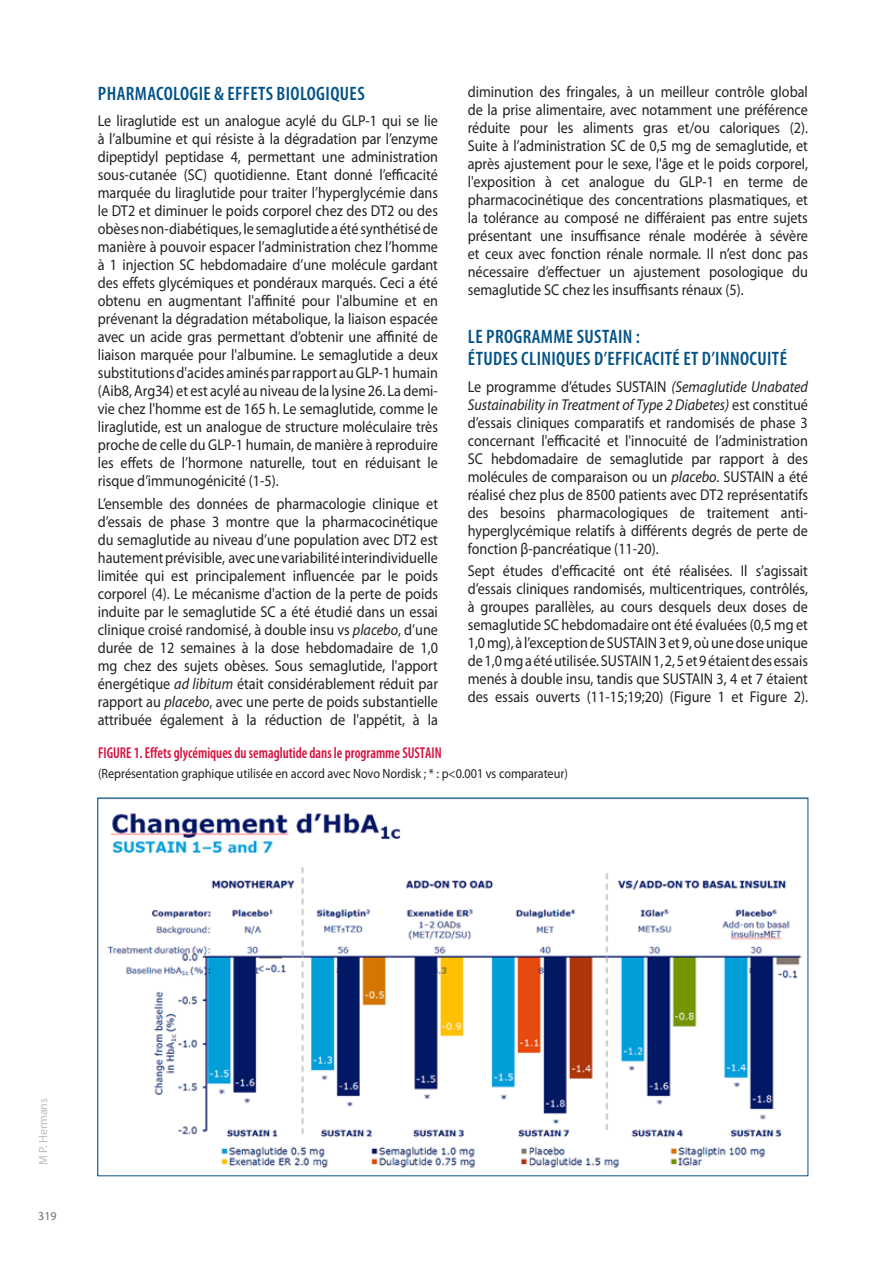
<style>
.page{position:relative;width:893px;height:1263px;background:#fff}
.page>*{position:absolute;margin:0;border:0;box-sizing:border-box;transform-origin:0 0}
.t1{font:600 condensed 19.5px/22.5px "Myriad Pro";letter-spacing:.02em;color:#005286}
.t2{font:15.75px/18px "Myriad Pro";color:#212121;text-align:justify;scale:.9 1}
.t3{font:600 condensed 15.75px "Myriad Pro";color:#d60d3d;scale:.9 1}
.t4{font:13.5px "Myriad Pro";color:#212121;scale:.9 1}
.t5{font:12px "Myriad Pro";color:#bcbcbc}
.t6{font:12px "Myriad Pro";color:#706f6f}
.s1{font-style:italic}
</style>
<div class="page">
<img style="left:107px;top:813px;width:695px;height:355px">
<p class="t1" style="left:98px;top:82px;width:268px">PHARMACOLOGIE &amp; EFFETS BIOLOGIQUES</p>
<p class="t2" style="left:98px;top:112px;width:379px">Le liraglutide est un analogue acylé du GLP-1 qui se lie à l’albumine et qui résiste à la dégradation par l’enzyme dipeptidyl peptidase 4, permettant une administration sous-cutanée (SC) quotidienne. Etant donné l’efficacité marquée du liraglutide pour traiter l’hyperglycémie dans le DT2 et diminuer le poids corporel chez des DT2 ou des obèses non-diabétiques, le semaglutide a été synthétisé de manière à pouvoir espacer l’administration chez l’homme à 1 injection SC hebdomadaire d’une molécule gardant des effets glycémiques et pondéraux marqués. Ceci a été obtenu en augmentant l'affinité pour l'albumine et en prévenant la dégradation métabolique, la liaison espacée avec un acide gras permettant d’obtenir une affinité de liaison marquée pour l'albumine. Le semaglutide a deux substitutions d'acides aminés par rapport au GLP-1 humain (Aib8, Arg34) et est acylé au niveau de la lysine 26. La demi&shy;vie chez l'homme est de 165 h. Le semaglutide, comme le liraglutide, est un analogue de structure moléculaire très proche de celle du GLP-1 humain, de manière à reproduire les effets de l’hormone naturelle, tout en réduisant le risque d’immunogénicité (1-5).</p>
<p class="t2" style="left:98px;top:494px;width:379px">L’ensemble des données de pharmacologie clinique et d’essais de phase 3 montre que la pharmacocinétique du semaglutide au niveau d’une population avec DT2 est hautement prévisible, avec une variabilité interindividuelle limitée qui est principalement influencée par le poids corporel (4). Le mécanisme d'action de la perte de poids induite par le semaglutide SC a été étudié dans un essai clinique croisé randomisé, à double insu vs <span class="s1">placebo</span>, d’une durée de 12 semaines à la dose hebdomadaire de 1,0 mg chez des sujets obèses. Sous semaglutide, l'apport énergétique <span class="s1">ad libitum</span> était considérablement réduit par rapport au <span class="s1">placebo</span>, avec une perte de poids substantielle attribuée également à la réduction de l'appétit, à la</p>
<p class="t2" style="left:468px;top:83px;width:380px">diminution des fringales, à un meilleur contrôle global de la prise alimentaire, avec notamment une préférence réduite pour les aliments gras et/ou caloriques (2).<br>Suite à l’administration SC de 0,5 mg de semaglutide, et après ajustement pour le sexe, l'âge et le poids corporel, l'exposition à cet analogue du GLP-1 en terme de pharmacocinétique des concentrations plasmatiques, et la tolérance au composé ne différaient pas entre sujets présentant une insuffisance rénale modérée à sévère et ceux avec fonction rénale normale. Il n’est donc pas nécessaire d’effectuer un ajustement posologique du semaglutide SC chez les insuffisants rénaux (5).</p>
<p class="t1" style="left:468px;top:325px;width:321px">LE PROGRAMME SUSTAIN :<br>ÉTUDES CLINIQUES D’EFFICACITÉ ET D’INNOCUITÉ</p>
<p class="t2" style="left:468px;top:378px;width:379px">Le programme d’études SUSTAIN <span class="s1">(Semaglutide Unabated Sustainability in Treatment of Type 2 Diabetes)</span> est constitué d’essais cliniques comparatifs et randomisés de phase 3 concernant l'efficacité et l'innocuité de l’administration SC hebdomadaire de semaglutide par rapport à des molécules de comparaison ou un <span class="s1">placebo</span>. SUSTAIN a été réalisé chez plus de 8500 patients avec DT2 représentatifs des besoins pharmacologiques de traitement anti&shy;hyperglycémique relatifs à différents degrés de perte de fonction β-pancréatique (11-20).</p>
<p class="t2" style="left:468px;top:562px;width:379px">Sept études d'efficacité ont été réalisées. Il s’agissait d’essais cliniques randomisés, multicentriques, contrôlés, à groupes parallèles, au cours desquels deux doses de semaglutide SC hebdomadaire ont été évaluées (0,5 mg et 1,0 mg), à l’exception de SUSTAIN 3 et 9, où une dose unique de 1,0 mg a été utilisée. SUSTAIN 1, 2, 5 et 9 étaient des essais menés à double insu, tandis que SUSTAIN 3, 4 et 7 étaient des essais ouverts (11-15;19;20) (Figure 1 et Figure 2).</p>
<p class="t3" style="left:98px;top:744px;width:383px">FIGURE 1. Effets glycémiques du semaglutide dans le programme SUSTAIN</p>
<p class="t4" style="left:98px;top:766px;width:523px">(Représentation graphique utilisée en accord avec Novo Nordisk ; * : p&lt;0.001 vs comparateur)</p>
<p class="t5" style="left:37px;top:1165px;width:68px;rotate:-90deg">M P. Hermans</p>
<p class="t6" style="left:38px;top:1210px;width:20px">319</p>
</div>
